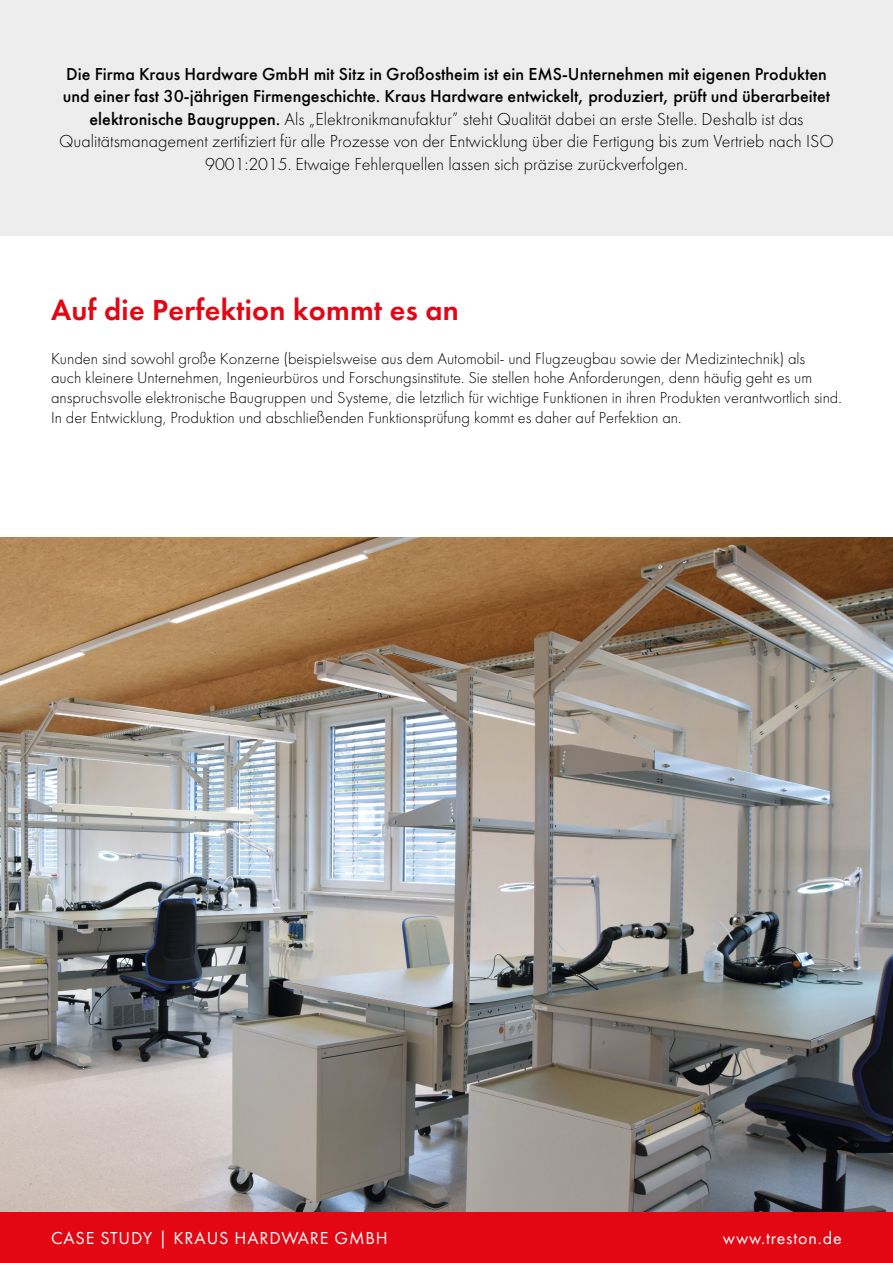
<style>
.page{position:relative;width:893px;height:1263px;background:#fff}
.page>*{position:absolute;margin:0;border:0;box-sizing:border-box;transform-origin:0 0}
.t1{font:30px "Futura Demi";letter-spacing:.01em;color:#e30613}
.t2{font:300 18px/22.5px "Futura";color:#000;text-align:center}
.t3{font:18px "Futura";letter-spacing:.05em;color:#fff}
.t4{font:300 16.5px/19.8px "Futura";color:#000}
.s1{font-weight:500}
</style>
<div class="page">
<div style="left:0;top:1212px;width:893px;height:51px;background:#e30613"></div>
<div style="left:0;top:0;width:892px;height:235px;background:#ededed"></div>
<img style="left:0;top:537px;width:893px;height:675px">
<p class="t2" style="left:59px;top:63px;width:776px"><span class="s1">Die Firma Kraus Hardware GmbH mit Sitz in Großostheim ist ein EMS-Unternehmen mit eigenen Produkten und einer fast 30-jährigen Firmengeschichte. Kraus Hardware entwickelt, produziert, prüft und überarbeitet elektronische Baugruppen.</span> Als „Elektronikmanufaktur” steht Qualität dabei an erste Stelle. Deshalb ist das Qualitätsmanagement zertifiziert für alle Prozesse von der Entwicklung über die Fertigung bis zum Vertrieb nach ISO 9001:2015. Etwaige Fehlerquellen lassen sich präzise zurückverfolgen.</p>
<h1 class="t1" style="left:51px;top:292px;width:409px">Auf die Perfektion kommt es an</h1>
<p class="t4" style="left:51px;top:348px;width:792px">Kunden sind sowohl große Konzerne (beispielsweise aus dem Automobil- und Flugzeugbau sowie der Medizintechnik) als<br>auch kleinere Unternehmen, Ingenieurbüros und Forschungsinstitute. Sie stellen hohe Anforderungen, denn häufig geht es um anspruchsvolle elektronische Baugruppen und Systeme, die letztlich für wichtige Funktionen in ihren Produkten verantwortlich sind.<br>In der Entwicklung, Produktion und abschließenden Funktionsprüfung kommt es daher auf Perfektion an.</p>
<p class="t3" style="left:51px;top:1227px;width:338px">CASE STUDY | KRAUS HARDWARE GMBH</p>
<p class="t3" style="left:723px;top:1227px;width:121px">www.treston.de</p>
</div>
